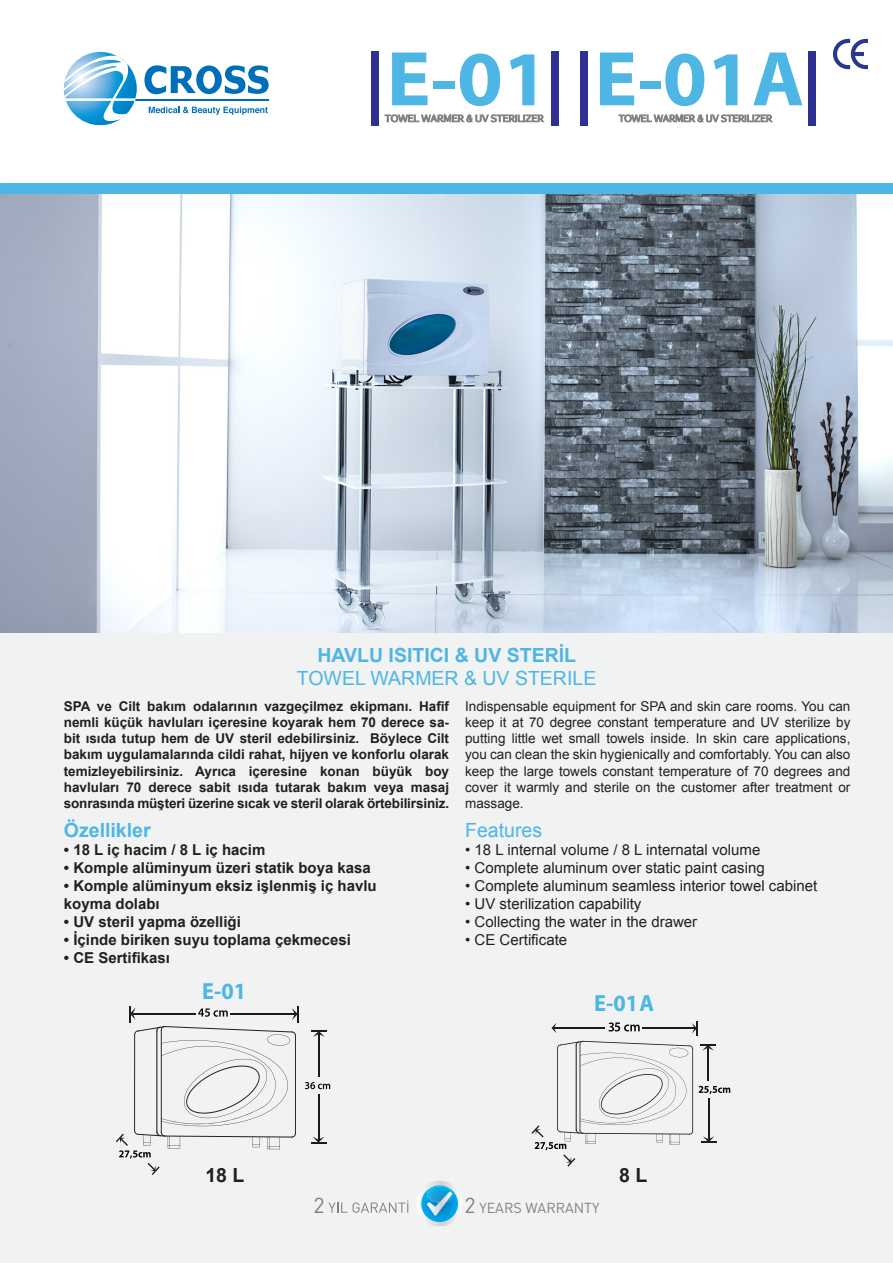
<style>
.page{position:relative;width:893px;height:1263px;background:#fff}
.page>*{position:absolute;margin:0;border:0;box-sizing:border-box;transform-origin:0 0}
.t1{font:700 78.3px "Myriad Pro";color:#4eb6e4}
.t2{font:700 78.3px "Myriad Pro";color:#4eb6e4;scale:1.05 1}
.t3{font:700 23.4px "Myriad Pro";color:#4eb6e4;scale:.95 1}
.t4{font:21.45px "DIN Pro";color:#808285}
.t5{font:700 19.5px "Arial";color:#4eb6e4}
.t6{font:19.5px "Arial";color:#4eb6e4}
.t7{font:700 19.5px "Arial";color:#231f20}
.t8{font:15px "Arial";color:#231f20}
.t9{font:700 15px "Arial";color:#231f20}
.t10{font:14.25px "DIN Pro";color:#808285}
.t11{font:700 13.5px/16.2px "Arial";color:#231f20;text-align:justify}
.t12{font:13.5px/16.2px "Arial";color:#231f20;text-align:justify}
.s1{font-size:21.45px}
</style>
<div class="page">
<svg style="left:144px;top:65px;width:125px;height:30px"></svg>
<hr style="left:135px;top:99px;width:134px;height:1px;background:#006fba">
<svg style="left:64px;top:53px;width:72px;height:70px"></svg>
<svg style="left:149px;top:107px;width:119px;height:8px"></svg>
<div style="left:0;top:184px;width:893px;height:1079px;background:#f1f2f2"></div>
<div style="left:0;top:184px;width:893px;height:11px;background:#4eb6e4"></div>
<img style="left:0;top:195px;width:893px;height:437px">
<svg style="left:833px;top:39px;width:35px;height:30px"></svg>
<div style="left:371px;top:51px;width:8px;height:75px;background:#2e3092"></div>
<div style="left:552px;top:51px;width:7px;height:75px;background:#2e3092"></div>
<svg style="left:384px;top:113px;width:161px;height:10px"></svg>
<hr style="left:318px;top:1094px;width:1px;height:45px;background:#1b1b18">
<svg style="left:311px;top:1030px;width:15px;height:7px"></svg>
<svg style="left:311px;top:1137px;width:15px;height:6px"></svg>
<hr style="left:318px;top:1034px;width:1px;height:43px;background:#1b1b18">
<svg style="left:305px;top:1082px;width:25px;height:7px"></svg>
<svg style="left:116px;top:1006px;width:182px;height:169px"></svg>
<hr style="left:708px;top:1099px;width:1px;height:40px;background:#1b1b18">
<svg style="left:700px;top:1044px;width:16px;height:7px"></svg>
<svg style="left:701px;top:1136px;width:15px;height:7px"></svg>
<hr style="left:707px;top:1048px;width:2px;height:32px;background:#1b1b18">
<hr style="left:642px;top:1027px;width:52px;height:2px;background:#1b1b18">
<svg style="left:551px;top:1023px;width:5px;height:10px"></svg>
<svg style="left:692px;top:1021px;width:5px;height:14px"></svg>
<hr style="left:554px;top:1027px;width:51px;height:2px;background:#1b1b18">
<svg style="left:531px;top:1041px;width:162px;height:125px"></svg>
<svg style="left:699px;top:1086px;width:31px;height:8px"></svg>
<svg style="left:608px;top:1022px;width:32px;height:9px"></svg>
<div style="left:580px;top:51px;width:7px;height:75px;background:#2e3092"></div>
<div style="left:808px;top:51px;width:7px;height:75px;background:#2e3092"></div>
<svg style="left:618px;top:113px;width:155px;height:10px"></svg>
<svg style="left:417px;top:1181px;width:41px;height:45px"></svg>
<svg style="left:328px;top:1200px;width:80px;height:13px"></svg>
<h1 class="t2" style="left:387px;top:28px;width:156px">E-01</h1>
<h1 class="t1" style="left:595px;top:28px;width:211px">E-01A</h1>
<p class="t5" style="left:317px;top:642px;width:260px">HAVLU ISITICI &amp; UV STERİL</p>
<p class="t6" style="left:297px;top:666px;width:301px">TOWEL WARMER &amp; UV STERILE</p>
<p class="t11" style="left:64px;top:698px;width:387px">SPA ve Cilt bakım odalarının vazgeçilmez ekipmanı. Hafif nemli küçük havluları içeresine koyarak hem 70 derece sa&shy;bit ısıda tutup hem de UV steril edebilirsiniz. Böylece Cilt bakım uygulamalarında cildi rahat, hijyen ve konforlu olarak</p>
<p class="t11" style="left:64px;top:763px;width:387px">temizleyebilirsiniz. Ayrıca içeresine konan büyük boy</p>
<p class="t11" style="left:64px;top:779px;width:387px">havluları 70 derece sabit ısıda tutarak bakım veya masaj</p>
<p class="t11" style="left:64px;top:795px;width:387px">sonrasında müşteri üzerine sıcak ve steril olarak örtebilirsiniz.</p>
<p class="t5" style="left:64px;top:817px;width:88px">Özellikler</p>
<p class="t9" style="left:64px;top:840px;width:203px">• 18 L iç hacim / 8 L iç hacim</p>
<p class="t9" style="left:64px;top:858px;width:309px">• Komple alüminyum üzeri statik boya kasa</p>
<p class="t9" style="left:64px;top:876px;width:314px">• Komple alüminyum eksiz işlenmiş iç havlu</p>
<p class="t9" style="left:64px;top:894px;width:97px">koyma dolabı</p>
<p class="t9" style="left:64px;top:912px;width:178px">• UV steril yapma özelliği</p>
<p class="t9" style="left:64px;top:930px;width:289px">• İçinde biriken suyu toplama çekmecesi</p>
<p class="t9" style="left:64px;top:948px;width:108px">• CE Sertifikası</p>
<h2 class="t3" style="left:202px;top:976px;width:48px">E-01</h2>
<p class="t12" style="left:465px;top:698px;width:387px">Indispensable equipment for SPA and skin care rooms. You can keep it at 70 degree constant temperature and UV sterilize by putting little wet small towels inside. In skin care applications, you can clean the skin hygienically and comfortably. You can also keep the large towels constant temperature of 70 degrees and cover it warmly and sterile on the customer after treatment or massage.</p>
<p class="t6" style="left:465px;top:817px;width:78px">Features</p>
<p class="t8" style="left:465px;top:840px;width:297px">• 18 L internal volume / 8 L internatal volume</p>
<p class="t8" style="left:465px;top:858px;width:301px">• Complete aluminum over static paint casing</p>
<p class="t8" style="left:465px;top:876px;width:354px">• Complete aluminum seamless interior towel cabinet</p>
<p class="t8" style="left:465px;top:894px;width:178px">• UV sterilization capability</p>
<p class="t8" style="left:465px;top:912px;width:234px">• Collecting the water in the drawer</p>
<p class="t8" style="left:465px;top:930px;width:103px">• CE Certificate</p>
<h2 class="t3" style="left:594px;top:988px;width:65px">E-01A</h2>
<p class="t7" style="left:205px;top:1162px;width:41px">18 L</p>
<p class="t7" style="left:619px;top:1162px;width:30px">8 L</p>
<h3 class="t4" style="left:314px;top:1190px;width:13px">2</h3>
<p class="t10" style="left:465px;top:1198px;width:136px"><span class="s1">2</span> YEARS WARRANTY</p>
</div>
